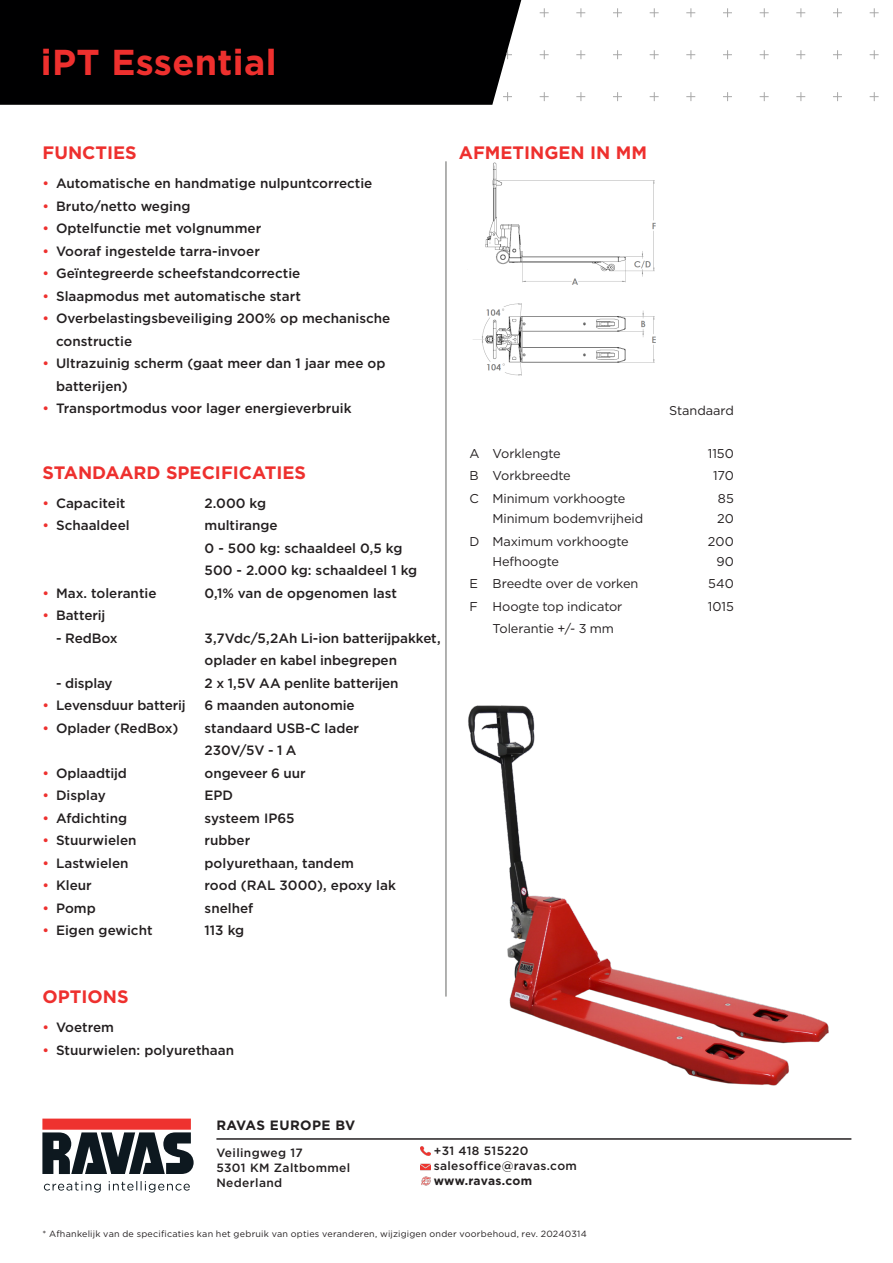
<style>
.page{position:relative;width:893px;height:1263px;background:#fff}
.page>*{position:absolute;margin:0;border:0;box-sizing:border-box;transform-origin:0 0}
.t1{font:700 36px "Gotham";letter-spacing:.01em;color:#ee302e}
.t2{font:700 18px "Gotham";color:#ee302e}
.t3{font:700 18px "Gotham";color:#ee302e}
.t4{font:500 13.5px/22.5px "Gotham";color:#231f20}
.t5{font:700 13.5px "Gotham";letter-spacing:.03em;color:#231f20}
.plat{font:12.75px "Gotham";letter-spacing:-.005em;color:#231f20}
.t6{font:500 12px/15px "Gotham";letter-spacing:.03em;color:#231f20}
.t7{font:700 12px "Gotham";letter-spacing:.015em;color:#231f20}
.opties_wit{font:9px "Gotham";letter-spacing:.025em;color:#231f20}
.s1{color:#ee302e}
.s2{font-style:inherit}
.s3{color:#fff}
</style>
<div class="page">
<svg style="left:540px;top:8px;width:9px;height:9px"></svg>
<svg style="left:576px;top:8px;width:9px;height:9px"></svg>
<svg style="left:613px;top:8px;width:9px;height:9px"></svg>
<svg style="left:650px;top:8px;width:9px;height:9px"></svg>
<svg style="left:686px;top:8px;width:9px;height:9px"></svg>
<svg style="left:723px;top:8px;width:9px;height:9px"></svg>
<svg style="left:760px;top:8px;width:9px;height:9px"></svg>
<svg style="left:796px;top:8px;width:9px;height:9px"></svg>
<svg style="left:833px;top:8px;width:9px;height:9px"></svg>
<svg style="left:870px;top:8px;width:9px;height:9px"></svg>
<svg style="left:540px;top:50px;width:9px;height:9px"></svg>
<svg style="left:576px;top:50px;width:9px;height:9px"></svg>
<svg style="left:613px;top:50px;width:9px;height:9px"></svg>
<svg style="left:650px;top:50px;width:9px;height:9px"></svg>
<svg style="left:686px;top:50px;width:9px;height:9px"></svg>
<svg style="left:723px;top:50px;width:9px;height:9px"></svg>
<svg style="left:760px;top:50px;width:9px;height:9px"></svg>
<svg style="left:796px;top:50px;width:9px;height:9px"></svg>
<svg style="left:833px;top:50px;width:9px;height:9px"></svg>
<svg style="left:870px;top:50px;width:9px;height:9px"></svg>
<svg style="left:540px;top:92px;width:9px;height:9px"></svg>
<svg style="left:576px;top:92px;width:9px;height:9px"></svg>
<svg style="left:613px;top:92px;width:9px;height:9px"></svg>
<svg style="left:650px;top:92px;width:9px;height:9px"></svg>
<svg style="left:686px;top:92px;width:9px;height:9px"></svg>
<svg style="left:723px;top:92px;width:9px;height:9px"></svg>
<svg style="left:760px;top:92px;width:9px;height:9px"></svg>
<svg style="left:796px;top:92px;width:9px;height:9px"></svg>
<svg style="left:833px;top:92px;width:9px;height:9px"></svg>
<svg style="left:870px;top:92px;width:9px;height:9px"></svg>
<div style="left:0;top:0;width:521px;height:105px;background:#000001"></div>
<div style="left:42px;top:1118px;width:149px;height:12px;background:#ee322f"></div>
<svg style="left:42px;top:1132px;width:152px;height:42px"></svg>
<svg style="left:44px;top:1181px;width:146px;height:11px"></svg>
<svg style="left:420px;top:1146px;width:10px;height:9px"></svg>
<hr style="left:216px;top:1138px;width:635px;height:2px;background:#231f20">
<hr style="left:446px;top:161px;width:1px;height:835px;background:#646563">
<svg style="left:420px;top:1163px;width:11px;height:23px"></svg>
<img style="left:445px;top:691px;width:384px;height:395px">
<img style="left:473px;top:162px;width:183px;height:214px">
<p class="t1" style="left:41px;top:38px;width:237px">iPT Essential</p>
<p class="t3" style="left:43px;top:141px;width:96px">FUNCTIES</p>
<p class="t4" style="left:43px;top:172px;width:331px"><span class="s1">•</span> Automatische en handmatige nulpuntcorrectie</p>
<p class="t4" style="left:43px;top:195px;width:149px"><span class="s1">•</span> Bruto/netto weging</p>
<p class="t4" style="left:43px;top:217px;width:220px"><span class="s1">•</span> Optelfunctie met volgnummer</p>
<p class="t4" style="left:43px;top:240px;width:219px"><span class="s1">•</span> Vooraf ingestelde tarra-invoer</p>
<p class="t4" style="left:43px;top:262px;width:259px"><span class="s1">•</span> Geïntegreerde scheefstandcorrectie</p>
<p class="t4" style="left:43px;top:285px;width:260px"><span class="s1">•</span> Slaapmodus met automatische start</p>
<p class="t4" style="left:43px;top:307px;width:349px"><span class="s1">•</span> Overbelastingsbeveiliging 200% op mechanische</p>
<p class="t4" style="left:56px;top:330px;width:78px">constructie</p>
<p class="t4" style="left:56px;top:352px;width:331px;text-indent:-14px"><span class="s1">•</span> Ultrazuinig scherm (gaat meer dan 1 jaar mee op batterijen)</p>
<p class="t4" style="left:43px;top:397px;width:311px"><span class="s1">•</span> Transportmodus voor lager energieverbruik</p>
<p class="t2" style="left:43px;top:460px;width:265px"><span class="s2">STANDAARD</span> SPECIFICATIES</p>
<p class="t4" style="left:43px;top:492px;width:84px"><span class="s1">•</span> Capaciteit</p>
<p class="t4" style="left:205px;top:492px;width:63px">2.000 kg</p>
<p class="t4" style="left:43px;top:514px;width:89px"><span class="s1">•</span> Schaaldeel</p>
<p class="t4" style="left:205px;top:514px;width:75px">multirange</p>
<p class="t4" style="left:205px;top:537px;width:199px">0 - 500 kg: schaaldeel 0,5 kg</p>
<p class="t4" style="left:205px;top:559px;width:214px">500 - 2.000 kg: schaaldeel 1 kg</p>
<p class="t4" style="left:43px;top:582px;width:115px"><span class="s1">•</span> Max. tolerantie</p>
<p class="t4" style="left:205px;top:582px;width:194px">0,1% van de opgenomen last</p>
<p class="t4" style="left:43px;top:604px;width:64px"><span class="s1">•</span> Batterij</p>
<p class="t4" style="left:56px;top:627px;width:63px">- RedBox</p>
<p class="t4" style="left:205px;top:627px;width:238px">3,7Vdc/5,2Ah Li-ion batterijpakket, oplader en kabel inbegrepen</p>
<p class="t4" style="left:56px;top:672px;width:58px">- display</p>
<p class="t4" style="left:205px;top:672px;width:196px">2 x 1,5V AA penlite batterijen</p>
<p class="t4" style="left:43px;top:694px;width:145px"><span class="s1">•</span> Levensduur batterij</p>
<p class="t4" style="left:205px;top:694px;width:152px">6 maanden autonomie</p>
<p class="t4" style="left:43px;top:717px;width:137px"><span class="s1">•</span> Oplader (RedBox)</p>
<p class="t4" style="left:205px;top:717px;width:156px">standaard USB-C lader</p>
<p class="t4" style="left:205px;top:739px;width:93px">230V/5V - 1 A</p>
<p class="t4" style="left:43px;top:762px;width:86px"><span class="s1">•</span> Oplaadtijd</p>
<p class="t4" style="left:205px;top:762px;width:103px">ongeveer 6 uur</p>
<p class="t4" style="left:43px;top:784px;width:65px"><span class="s1">•</span> Display</p>
<p class="t4" style="left:205px;top:784px;width:30px">EPD</p>
<p class="t4" style="left:43px;top:807px;width:86px"><span class="s1">•</span> Afdichting</p>
<p class="t4" style="left:205px;top:807px;width:92px">systeem IP65</p>
<p class="t4" style="left:43px;top:829px;width:95px"><span class="s1">•</span> Stuurwielen</p>
<p class="t4" style="left:205px;top:829px;width:47px">rubber</p>
<p class="t4" style="left:43px;top:852px;width:87px"><span class="s1">•</span> Lastwielen</p>
<p class="t4" style="left:205px;top:852px;width:151px">polyurethaan, tandem</p>
<p class="t4" style="left:43px;top:874px;width:51px"><span class="s1">•</span> Kleur</p>
<p class="t4" style="left:205px;top:874px;width:193px">rood (RAL 3000), epoxy lak</p>
<p class="t4" style="left:43px;top:897px;width:55px"><span class="s1">•</span> Pomp</p>
<p class="t4" style="left:205px;top:897px;width:50px">snelhef</p>
<p class="t4" style="left:43px;top:919px;width:112px"><span class="s1">•</span> Eigen gewicht</p>
<p class="t4" style="left:205px;top:919px;width:41px">113 kg</p>
<p class="t2" style="left:459px;top:141px;width:190px">AFMETINGEN IN MM</p>
<p class="plat" style="left:669px;top:402px;width:66px">Standaard</p>
<p class="plat" style="left:469px;top:445px;width:12px">A</p>
<p class="plat" style="left:492px;top:445px;width:70px">Vorklengte</p>
<p class="plat" style="left:708px;top:445px;width:28px">1150</p>
<p class="plat" style="left:469px;top:468px;width:11px">B</p>
<p class="plat" style="left:492px;top:468px;width:80px">Vorkbreedte</p>
<p class="plat" style="left:713px;top:468px;width:22px">170</p>
<p class="plat" style="left:469px;top:490px;width:11px">C</p>
<p class="plat" style="left:492px;top:490px;width:134px">Minimum vorkhoogte</p>
<p class="plat" style="left:492px;top:511px;width:152px">Minimum bodemvrijheid</p>
<p class="plat" style="left:718px;top:490px;width:17px">85</p>
<p class="plat" style="left:717px;top:511px;width:18px">20</p>
<p class="plat" style="left:469px;top:533px;width:11px">D</p>
<p class="plat" style="left:492px;top:533px;width:138px">Maximum vorkhoogte</p>
<p class="plat" style="left:492px;top:554px;width:68px">Hefhoogte</p>
<p class="plat" style="left:708px;top:533px;width:27px">200</p>
<p class="plat" style="left:716px;top:554px;width:19px">90</p>
<p class="plat" style="left:469px;top:576px;width:10px">E</p>
<p class="plat" style="left:492px;top:576px;width:148px">Breedte over de vorken</p>
<p class="plat" style="left:708px;top:576px;width:27px">540</p>
<p class="plat" style="left:469px;top:598px;width:10px">F</p>
<p class="plat" style="left:492px;top:598px;width:131px">Hoogte top indicator</p>
<p class="plat" style="left:708px;top:598px;width:27px">1015</p>
<p class="plat" style="left:492px;top:620px;width:123px">Tolerantie +/- 3 mm</p>
<p class="t3" style="left:43px;top:984px;width:88px">OPTIONS</p>
<p class="t4" style="left:43px;top:1016px;width:73px"><span class="s1">•</span> Voetrem</p>
<p class="t4" style="left:43px;top:1038px;width:193px"><span class="s1">•</span> Stuurwielen: polyurethaan</p>
<p class="t5" style="left:216px;top:1116px;width:140px">RAVAS EUROPE BV</p>
<p class="t6" style="left:216px;top:1145px;width:88px">Veilingweg 17</p>
<p class="t6" style="left:216px;top:1160px;width:135px">5301 KM Zaltbommel</p>
<p class="t6" style="left:216px;top:1175px;width:67px">Nederland</p>
<p class="t6" style="left:434px;top:1143px;width:145px">+31 418 515220 salesoffice@ravas.com</p>
<p class="t7" style="left:434px;top:1173px;width:100px">www.ravas.com</p>
<p class="opties_wit" style="left:43px;top:1228px;width:546px">* Afhankelijk van de specificaties kan het gebruik van opties veranderen, wijzigigen onder voorbehoud, rev. <span class="s3">20240314</span></p>
</div>
